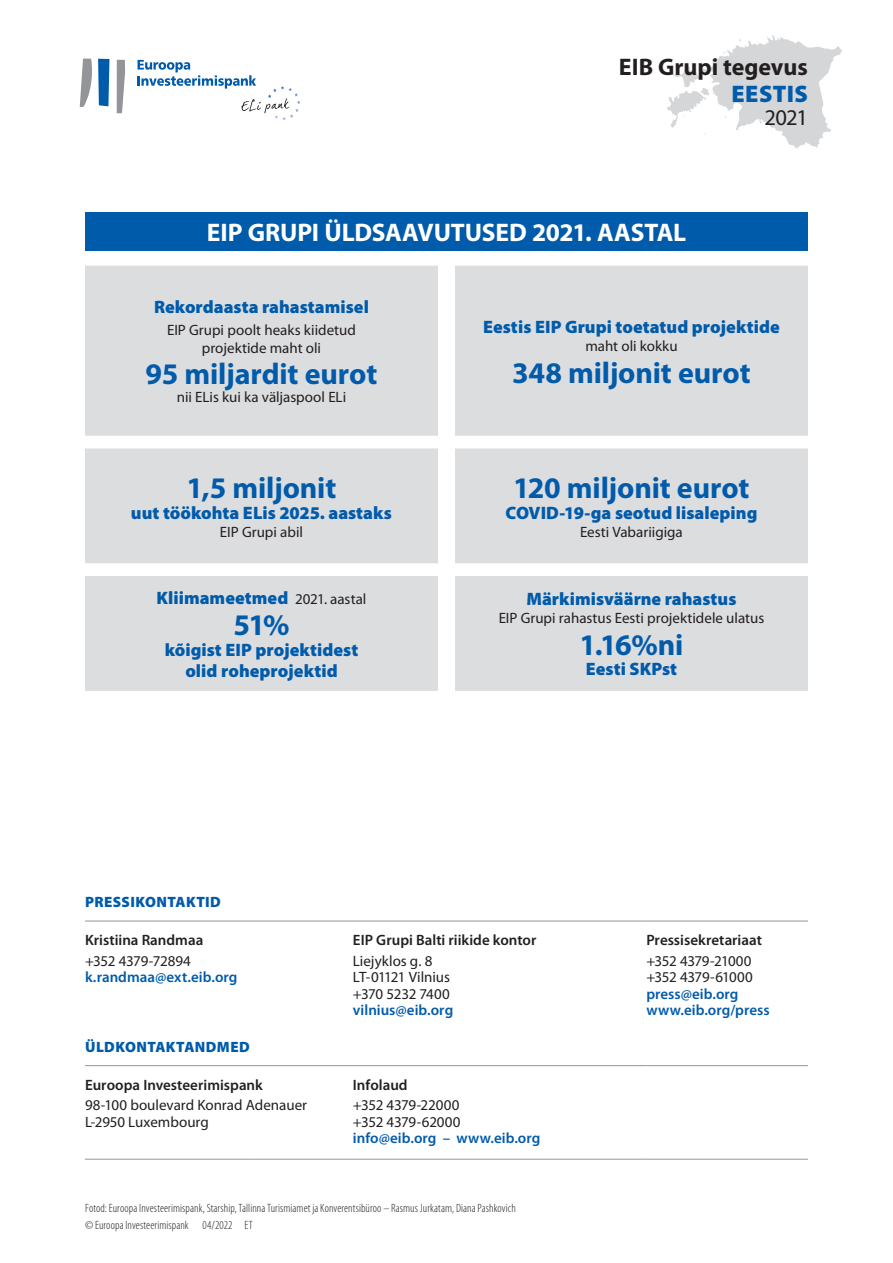
<style>
.page{position:relative;width:893px;height:1263px;background:#fff}
.page>*{position:absolute;margin:0;border:0;box-sizing:border-box;transform-origin:0 0}
.TITRE_TABLEAU_BLEU{font:700 30px "Myriad Pro";letter-spacing:-.005em;color:#015bab}
.TEXTE_TABLEAU{font:700 30px "Myriad Pro";letter-spacing:-.005em;color:#015bab}
.TITRE_TABLEAU_BLANC{font:700 25.5px "Myriad Pro";letter-spacing:-.01em;color:#fff}
.t1{font:700 24px "Myriad Pro";color:#231f20}
.t2{font:900 24px "Myriad Pro";letter-spacing:.02em;color:#015bab}
.t3{font:22.5px "Myriad Pro";color:#231f20}
.TITRE_TABLEAU_BLEU-2{font:900 18px "Myriad Pro";color:#015bab}
.TEXTE_TABLEAU-2{font:900 18px/20.9px "Myriad Pro";color:#015bab;text-align:center}
.TEXTE_CONTACT{font:15px "Myriad Pro";letter-spacing:-.005em;color:#231f20}
.TEXTE_TABLEAU-3{font:15px "Myriad Pro";color:#231f20}
.TITRE_CONTACT{font:600 15px "Myriad Pro";color:#231f20}
.TEXTE_CONTACT-2{font:600 15px "Myriad Pro";color:#015bab}
.TEXTE_CONTACT-3{font:15px "Myriad Pro";letter-spacing:-.025em;color:#231f20}
.TITRE_TABLEAU_BLEU-3{font:15px "Myriad Pro";color:#231f20}
.TITRE_PRESS_GENERAL{font:900 15px "Myriad Pro";letter-spacing:.025em;color:#015bab}
.TEXTE_CREDITS{font:300 condensed 12px "Myriad Pro";letter-spacing:.01em;color:#231f20}
.s1{font-weight:400;font-size:15px;color:#231f20}
</style>
<div class="page">
<svg style="left:667px;top:35px;width:175px;height:114px"></svg>
<svg style="left:80px;top:59px;width:12px;height:48px"></svg>
<svg style="left:98px;top:59px;width:11px;height:47px"></svg>
<svg style="left:117px;top:60px;width:8px;height:53px"></svg>
<svg style="left:138px;top:60px;width:163px;height:60px"></svg>
<hr style="left:85px;top:921px;width:166px;height:1px;background:#939598">
<hr style="left:251px;top:921px;width:102px;height:1px;background:#939598">
<hr style="left:353px;top:921px;width:293px;height:1px;background:#939598">
<hr style="left:646px;top:921px;width:162px;height:1px;background:#939598">
<hr style="left:85px;top:1065px;width:166px;height:1px;background:#939598">
<hr style="left:251px;top:1065px;width:102px;height:1px;background:#939598">
<hr style="left:353px;top:1065px;width:293px;height:1px;background:#939598">
<hr style="left:646px;top:1065px;width:162px;height:1px;background:#939598">
<hr style="left:85px;top:1159px;width:166px;height:1px;background:#939598">
<hr style="left:251px;top:1159px;width:102px;height:1px;background:#939598">
<hr style="left:353px;top:1159px;width:293px;height:1px;background:#939598">
<hr style="left:646px;top:1159px;width:162px;height:1px;background:#939598">
<div style="left:85px;top:213px;width:723px;height:38px;background:#015bab"></div>
<svg style="left:85px;top:266px;width:723px;height:425px;background:#dedfe1"></svg>
<h3 class="t1" style="left:619px;top:54px;width:190px">EIB Grupi tegevus</h3>
<h3 class="t2" style="left:731px;top:80px;width:78px">EESTIS</h3>
<h3 class="t3" style="left:764px;top:105px;width:45px">2021</h3>
<p class="TITRE_TABLEAU_BLANC" style="left:207px;top:218px;width:481px">EIP GRUPI ÜLDSAAVUTUSED 2021. AASTAL</p>
<p class="TITRE_TABLEAU_BLEU-2" style="left:154px;top:296px;width:216px">Rekordaasta rahastamisel</p>
<p class="TEXTE_TABLEAU-3" style="left:167px;top:322px;width:190px">EIP Grupi poolt heaks kiidetud</p>
<p class="TEXTE_TABLEAU-3" style="left:202px;top:340px;width:121px">projektide maht oli</p>
<p class="TEXTE_TABLEAU" style="left:146px;top:357px;width:233px">95 miljardit eurot</p>
<p class="TEXTE_TABLEAU-3" style="left:177px;top:389px;width:171px">nii ELis kui ka väljaspool ELi</p>
<p class="TITRE_TABLEAU_BLEU" style="left:187px;top:471px;width:151px">1,5 miljonit</p>
<p class="TITRE_TABLEAU_BLEU-2" style="left:131px;top:502px;width:263px">uut töökohta ELis 2025. aastaks</p>
<p class="TITRE_TABLEAU_BLEU-3" style="left:220px;top:523px;width:85px">EIP Grupi abil</p>
<p class="TEXTE_TABLEAU-2" style="left:157px;top:587px;width:211px">Kliimameetmed <span class="s1">2021. aastal</span></p>
<p class="TEXTE_TABLEAU" style="left:233px;top:608px;width:58px">51%</p>
<p class="TEXTE_TABLEAU-2" style="left:165px;top:640px;width:195px">kõigist EIP projektidest olid roheprojektid</p>
<p class="TITRE_TABLEAU_BLEU-2" style="left:483px;top:317px;width:298px">Eestis EIP Grupi toetatud projektide</p>
<p class="TITRE_TABLEAU_BLEU-3" style="left:585px;top:338px;width:94px">maht oli kokku</p>
<p class="TITRE_TABLEAU_BLEU" style="left:512px;top:356px;width:240px">348 miljonit eurot</p>
<p class="TITRE_TABLEAU_BLEU" style="left:513px;top:471px;width:238px">120 miljonit eurot</p>
<p class="TITRE_TABLEAU_BLEU-2" style="left:505px;top:502px;width:253px">COVID-19-ga seotud lisaleping</p>
<p class="TITRE_TABLEAU_BLEU-3" style="left:580px;top:523px;width:104px">Eesti Vabariigiga</p>
<p class="TEXTE_TABLEAU-2" style="left:526px;top:589px;width:212px">Märkimisväärne rahastus</p>
<p class="TEXTE_TABLEAU-3" style="left:499px;top:610px;width:267px">EIP Grupi rahastus Eesti projektidele ulatus</p>
<p class="TEXTE_TABLEAU" style="left:580px;top:628px;width:105px">1.16%ni</p>
<p class="TEXTE_TABLEAU-2" style="left:586px;top:659px;width:93px">Eesti SKPst</p>
<p class="TITRE_PRESS_GENERAL" style="left:85px;top:894px;width:137px">PRESSIKONTAKTID</p>
<p class="TITRE_CONTACT" style="left:85px;top:932px;width:120px">Kristiina Randmaa</p>
<p class="TEXTE_CONTACT" style="left:85px;top:952px;width:107px">+352 4379-72894</p>
<p class="TEXTE_CONTACT-2" style="left:85px;top:969px;width:154px">k.randmaa@ext.eib.org</p>
<p class="TITRE_PRESS_GENERAL" style="left:85px;top:1038px;width:166px">ÜLDKONTAKTANDMED</p>
<p class="TITRE_CONTACT" style="left:85px;top:1076px;width:179px">Euroopa Investeerimispank</p>
<p class="TEXTE_CONTACT" style="left:85px;top:1097px;width:224px">98-100 boulevard Konrad Adenauer</p>
<p class="TEXTE_CONTACT" style="left:85px;top:1114px;width:125px">L-2950 Luxembourg</p>
<p class="TITRE_CONTACT" style="left:353px;top:932px;width:185px">EIP Grupi Balti riikide kontor</p>
<p class="TEXTE_CONTACT" style="left:353px;top:952px;width:81px">Liejyklos g. 8</p>
<p class="TEXTE_CONTACT" style="left:353px;top:969px;width:99px">LT-01121 Vilnius</p>
<p class="TEXTE_CONTACT-3" style="left:353px;top:985px;width:98px">+370 5232 7400</p>
<p class="TEXTE_CONTACT-2" style="left:353px;top:1002px;width:102px">vilnius@eib.org</p>
<p class="TITRE_CONTACT" style="left:353px;top:1076px;width:56px">Infolaud</p>
<p class="TEXTE_CONTACT" style="left:353px;top:1097px;width:108px">+352 4379-22000</p>
<p class="TEXTE_CONTACT" style="left:353px;top:1114px;width:109px">+352 4379-62000</p>
<p class="TEXTE_CONTACT-2" style="left:353px;top:1130px;width:189px">info@eib.org – www.eib.org</p>
<p class="TEXTE_CREDITS" style="left:85px;top:1201px;width:432px">Fotod: Euroopa Investeerimispank, Starship, Tallinna Turismiamet ja Konverentsibüroo – Rasmus Jurkatam, Diana Pashkovich</p>
<p class="TEXTE_CREDITS" style="left:85px;top:1218px;width:169px">© Euroopa Investeerimispank 04/2022 ET</p>
<p class="TITRE_CONTACT" style="left:646px;top:932px;width:117px">Pressisekretariaat</p>
<p class="TEXTE_CONTACT-3" style="left:646px;top:952px;width:107px">+352 4379-21000</p>
<p class="TEXTE_CONTACT-3" style="left:646px;top:969px;width:108px">+352 4379-61000</p>
<p class="TEXTE_CONTACT-2" style="left:646px;top:985px;width:94px">press@eib.org</p>
<p class="TEXTE_CONTACT-2" style="left:646px;top:1002px;width:125px">www.eib.org/press</p>
</div>
